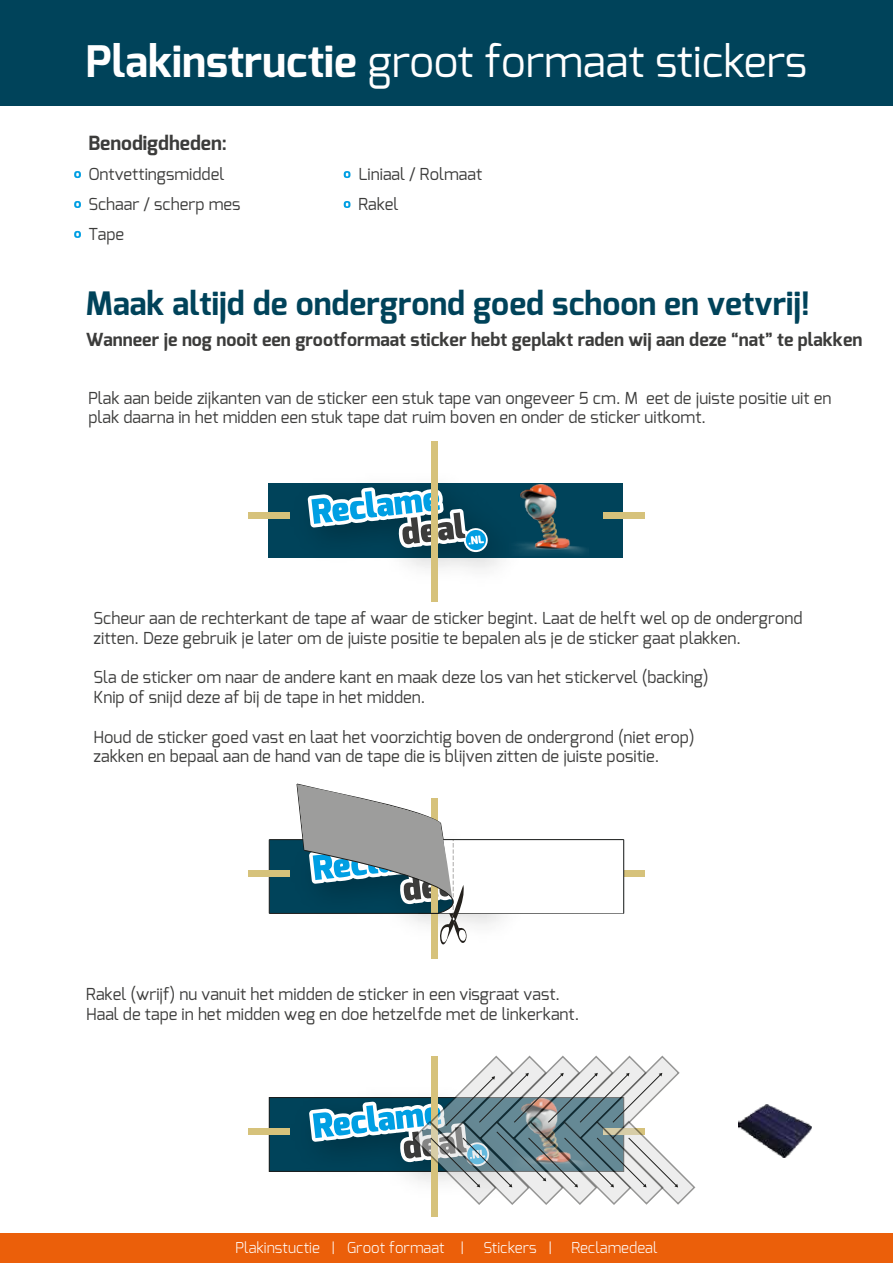
<style>
.page{position:relative;width:893px;height:1263px;background:#fff}
.page>*{position:absolute;margin:0;border:0;box-sizing:border-box;transform-origin:0 0}
.t1{font:43.5px "Exo";color:#fff}
.t2{font:700 32.25px "Exo";color:#00435a}
.t3{font:700 19.5px "Exo";color:#3c3c3b}
.t4{font:700 18px "Exo";color:#3c3c3b}
.t5{font:16.5px/19.8px "Exo";color:#3c3c3b}
.t6{font:300 15px "Exo";color:#fff}
.s1{font-weight:700}
</style>
<div class="page">
<div style="left:0;top:1233px;width:893px;height:30px;background:#eb5f0a"></div>
<div style="left:0;top:0;width:893px;height:106px;background:#00435a"></div>
<svg style="left:74px;top:171px;width:7px;height:7px"></svg>
<svg style="left:74px;top:201px;width:7px;height:7px"></svg>
<svg style="left:74px;top:231px;width:7px;height:7px"></svg>
<svg style="left:344px;top:171px;width:6px;height:7px"></svg>
<svg style="left:344px;top:201px;width:6px;height:7px"></svg>
<div style="left:268px;top:483px;width:354px;height:74px;background:#00435a"></div>
<img style="left:278px;top:458px;width:257px;height:141px">
<svg style="left:308px;top:487px;width:180px;height:65px"></svg>
<img style="left:510px;top:484px;width:76px;height:72px">
<div style="left:603px;top:513px;width:41px;height:6px;background:#d6c27b"></div>
<div style="left:431px;top:441px;width:6px;height:160px;background:#d6c27b"></div>
<div style="left:249px;top:513px;width:41px;height:6px;background:#d6c27b"></div>
<div style="left:624px;top:870px;width:20px;height:6px;background:#d6c27b"></div>
<div style="left:431px;top:799px;width:6px;height:160px;background:#d6c27b"></div>
<div style="left:249px;top:870px;width:41px;height:6px;background:#d6c27b"></div>
<svg style="left:269px;top:784px;width:355px;height:173px"></svg>
<img style="left:279px;top:1099px;width:159px;height:114px">
<div style="left:431px;top:1057px;width:6px;height:160px;background:#d6c27b"></div>
<svg style="left:309px;top:1055px;width:386px;height:150px"></svg>
<img style="left:738px;top:1105px;width:74px;height:52px">
<div style="left:249px;top:1128px;width:41px;height:6px;background:#d6c27b"></div>
<h1 class="t1" style="left:86px;top:33px;width:723px"><span class="s1">Plakinstructie</span> groot formaat stickers</h1>
<p class="t3" style="left:88px;top:130px;width:140px">Benodigdheden:</p>
<p class="t5" style="left:88px;top:164px;width:138px">Ontvettingsmiddel</p>
<p class="t5" style="left:358px;top:164px;width:125px">Liniaal / Rolmaat</p>
<p class="t5" style="left:88px;top:194px;width:154px">Schaar / scherp mes</p>
<p class="t5" style="left:358px;top:194px;width:42px">Rakel</p>
<p class="t5" style="left:88px;top:224px;width:37px">Tape</p>
<h2 class="t2" style="left:86px;top:283px;width:726px">Maak altijd de ondergrond goed schoon en vetvrij!</h2>
<p class="t4" style="left:86px;top:328px;width:778px">Wanneer je nog nooit een grootformaat sticker hebt geplakt raden wij aan deze “nat” te plakken</p>
<p class="t5" style="left:88px;top:388px;width:745px">Plak aan beide zijkanten van de sticker een stuk tape van ongeveer 5 cm. M eet de juiste positie uit en plak daarna in het midden een stuk tape dat ruim boven en onder de sticker uitkomt.</p>
<p class="t5" style="left:94px;top:608px;width:710px">Scheur aan de rechterkant de tape af waar de sticker begint. Laat de helft wel op de ondergrond zitten. Deze gebruik je later om de juiste positie te bepalen als je de sticker gaat plakken.</p>
<p class="t5" style="left:94px;top:667px;width:616px">Sla de sticker om naar de andere kant en maak deze los van het stickervel (backing)<br>Knip of snijd deze af bij de tape in het midden.</p>
<p class="t5" style="left:94px;top:727px;width:602px">Houd de sticker goed vast en laat het voorzichtig boven de ondergrond (niet erop) zakken en bepaal aan de hand van de tape die is blijven zitten de juiste positie.</p>
<p class="t5" style="left:86px;top:984px;width:495px">Rakel (wrijf) nu vanuit het midden de sticker in een visgraat vast.<br>Haal de tape in het midden weg en doe hetzelfde met de linkerkant.</p>
<p class="t6" style="left:235px;top:1238px;width:230px">Plakinstuctie | Groot formaat |</p>
<p class="t6" style="left:484px;top:1238px;width:70px">Stickers |</p>
<p class="t6" style="left:572px;top:1238px;width:87px">Reclamedeal</p>
</div>
